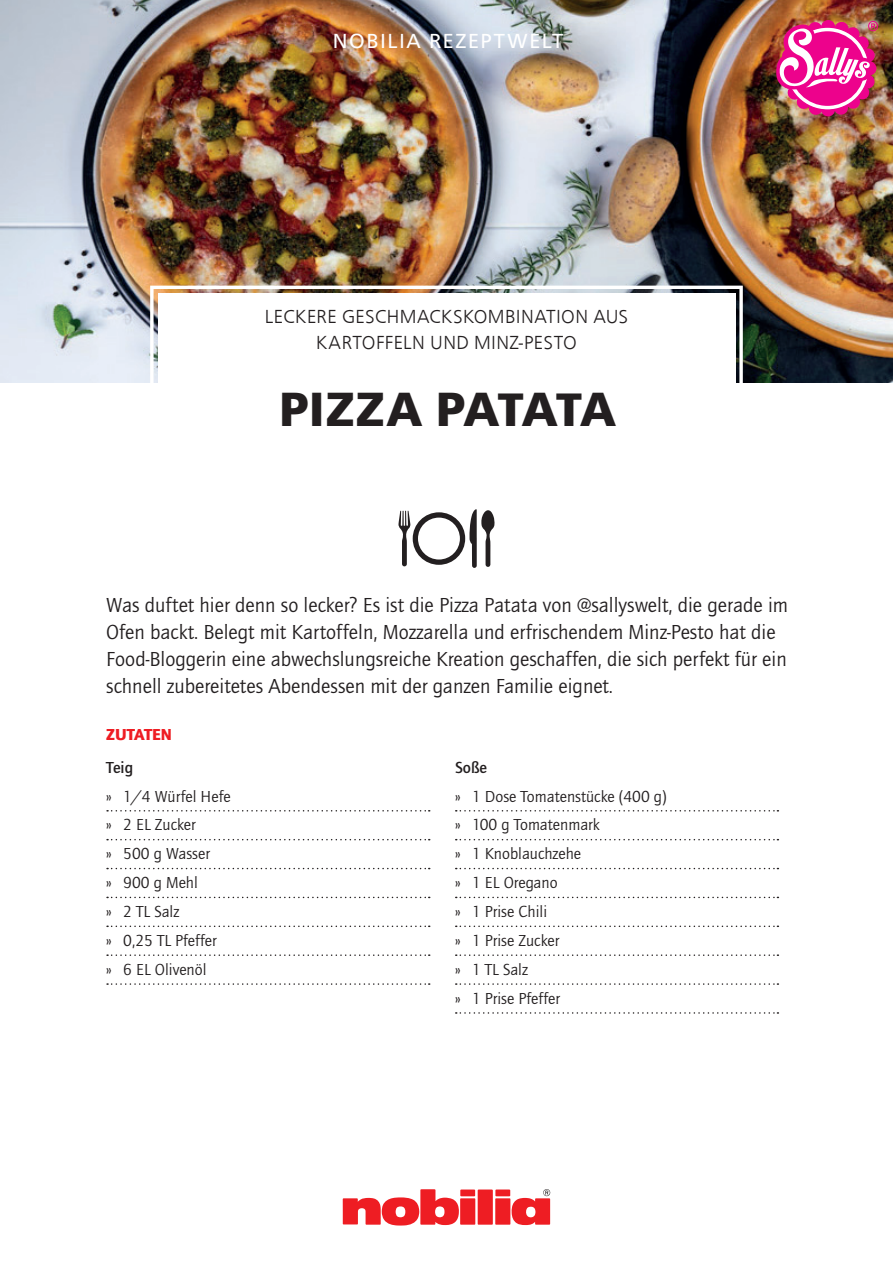
<style>
.page{position:relative;width:893px;height:1263px;background:#fff}
.page>*{position:absolute;margin:0;border:0;box-sizing:border-box;transform-origin:0 0}
.t1{font:700 49.5px "Frutus T";letter-spacing:-.035em;color:#231f20}
.t2{font:21px/27px "Quay Itc T Boo";color:#231f20}
.t3{font:21px "Frutus T";letter-spacing:.075em;color:#fff}
.t4{font:300 19.5px/25.5px "Frutus T";letter-spacing:.015em;color:#231f20;text-align:center}
.t5{font:16.5px/28.8px "Quay Itc T Boo";color:#231f20}
.t6{font:700 16.5px "Quay Itc T";color:#231f20}
.t7{font:900 16.5px "Quay Itc T";color:#ee1d23}
</style>
<div class="page">
<img style="left:0;top:0;width:893px;height:383px">
<svg style="left:343px;top:1189px;width:207px;height:36px"></svg>
<div style="left:158px;top:293px;width:577px;height:193px;background:#fff"></div>
<div style="left:150px;top:286px;width:593px;height:208px;border:3px solid #fff"></div>
<svg style="left:469px;top:509px;width:26px;height:59px"></svg>
<svg style="left:398px;top:511px;width:12px;height:55px"></svg>
<div style="left:413px;top:512px;width:52px;height:53px;border:5px solid #231f20;border-radius:50%"></div>
<svg style="left:107px;top:810px;width:323px;height:1px"></svg>
<svg style="left:107px;top:839px;width:323px;height:1px"></svg>
<svg style="left:107px;top:868px;width:323px;height:1px"></svg>
<svg style="left:107px;top:897px;width:323px;height:1px"></svg>
<svg style="left:107px;top:925px;width:323px;height:2px"></svg>
<svg style="left:107px;top:954px;width:323px;height:2px"></svg>
<svg style="left:107px;top:983px;width:323px;height:2px"></svg>
<svg style="left:456px;top:810px;width:322px;height:1px"></svg>
<svg style="left:456px;top:839px;width:322px;height:1px"></svg>
<svg style="left:456px;top:868px;width:322px;height:1px"></svg>
<svg style="left:456px;top:897px;width:322px;height:1px"></svg>
<svg style="left:456px;top:925px;width:322px;height:2px"></svg>
<svg style="left:456px;top:954px;width:322px;height:2px"></svg>
<svg style="left:456px;top:983px;width:322px;height:2px"></svg>
<svg style="left:456px;top:1012px;width:322px;height:2px"></svg>
<img style="left:776px;top:21px;width:102px;height:95px">
<p class="t3" style="left:333px;top:29px;width:232px">NOBILIA REZEPTWELT</p>
<p class="t4" style="left:265px;top:303px;width:365px">LECKERE GESCHMACKSKOMBINATION AUS<br>KARTOFFELN UND MINZ-PESTO</p>
<h1 class="t1" style="left:279px;top:381px;width:339px">PIZZA PATATA</h1>
<p class="t2" style="left:106px;top:592px;width:683px">Was duftet hier denn so lecker? Es ist die Pizza Patata von @sallyswelt, die gerade im Ofen backt. Belegt mit Kartoffeln, Mozzarella und erfrischendem Minz-Pesto hat die Food-Bloggerin eine abwechslungsreiche Kreation geschaffen, die sich perfekt für ein schnell zubereitetes Abendessen mit der ganzen Familie eignet.</p>
<p class="t7" style="left:106px;top:725px;width:67px">ZUTATEN</p>
<p class="t6" style="left:106px;top:758px;width:28px">Teig</p>
<p class="t5" style="left:106px;top:782px;width:126px">» 1/4 Würfel Hefe » 2 EL Zucker<br>» 500 g Wasser<br>» 900 g Mehl<br>» 2 TL Salz<br>» 0,25 TL Pfeffer<br>» 6 EL Olivenöl</p>
<p class="t6" style="left:455px;top:758px;width:34px">Soße</p>
<p class="t5" style="left:455px;top:782px;width:213px">» 1 Dose Tomatenstücke (400 g) » 100 g Tomatenmark<br>» 1 Knoblauchzehe<br>» 1 EL Oregano<br>» 1 Prise Chili<br>» 1 Prise Zucker<br>» 1 TL Salz<br>» 1 Prise Pfeffer</p>
</div>
